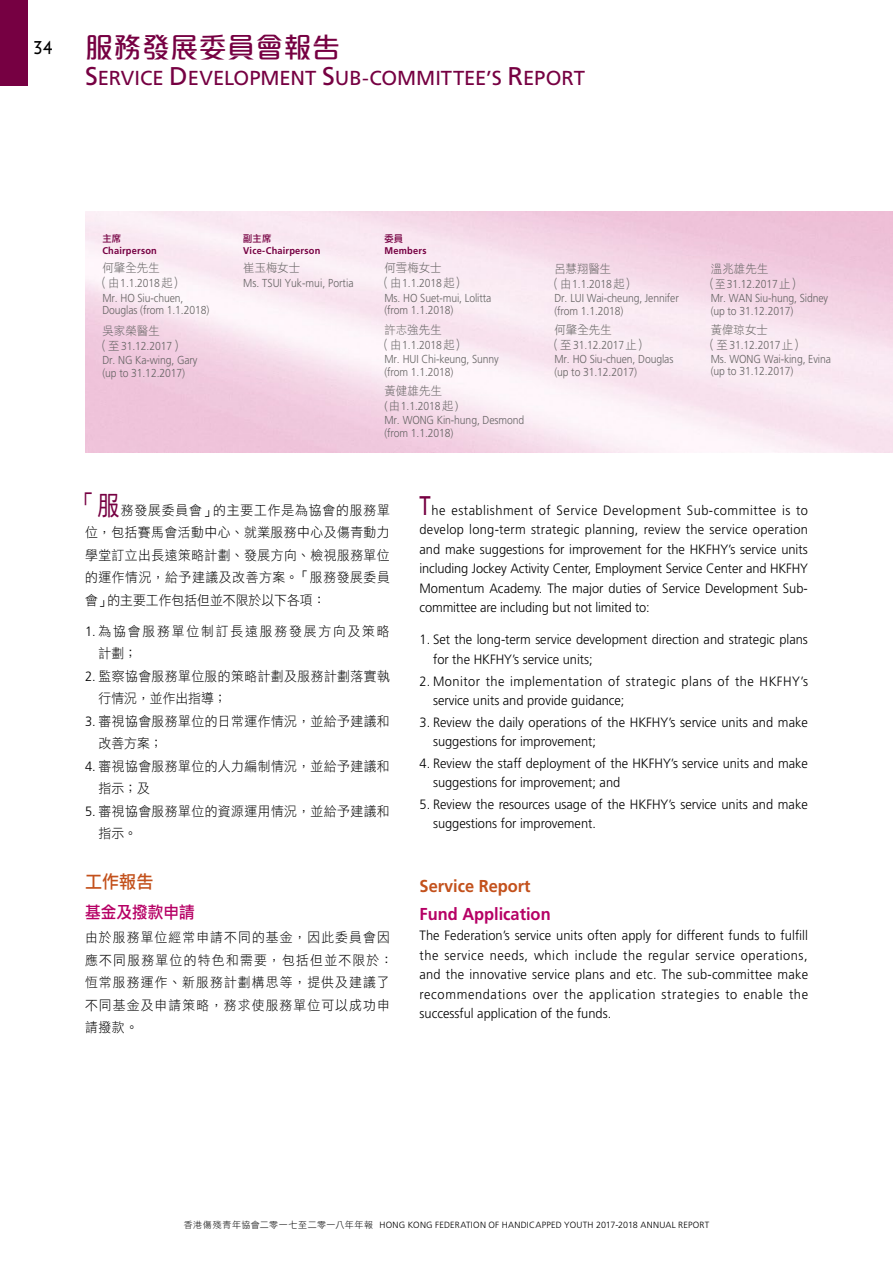
<style>
.page{position:relative;width:893px;height:1263px;background:#fff}
.page>*{position:absolute;margin:0;border:0;box-sizing:border-box;transform-origin:0 0}
.t1{font:500 28.35px "M Elle HK";color:#760042}
.t2{font:22.5px "Verlag";color:#000;scale:.9 1}
.t3{font:20.25px "Frutiger";color:#760042}
.t4{font:18px "DF Li Hei HK W5";color:#c3511c;scale:.95 1}
.t5{font:700 17.25px "Frutiger";color:#b60065;scale:.95 1}
.t6{font:700 17.25px "Frutiger";color:#c3511c;scale:.95 1}
.t7{font:16.5px "DF Li Hei HK W5";color:#b60065;scale:.95 1}
.t8{font:300 13.5px/19.5px "Frutiger";color:#000;scale:.95 1}
.t9{font:13.5px/22.5px "DF Li Hei HK W3";letter-spacing:.035em;color:#000;scale:.95 1}
.t10{font:13.5px/22.5px "DF Li Hei HK W3";letter-spacing:.085em;color:#000;scale:.95 1}
.t11{font:300 13.5px/19.5px "Frutiger";letter-spacing:.035em;color:#000;scale:.95 1}
.t12{font:13.5px/22.5px "DF Li Hei HK W3";letter-spacing:.14em;color:#000;scale:.95 1}
.t13{font:12px "DF Li Hei HK W3";letter-spacing:.015em;color:#666464;scale:.95 1}
.t14{font:300 11.55px/14.5px "Frutiger";letter-spacing:-.01em;color:#666464;scale:.9 1}
.t15{font:700 9.75px "Frutiger";letter-spacing:.02em;color:#760042;scale:.95 1}
.t16{font:9.75px "DF Li Hei HK W5";letter-spacing:.02em;color:#760042;scale:.95 1}
.t17{font:300 9px "Frutiger";letter-spacing:.03em;color:#000}
.s1{font-size:25.65px}
.s2{font-family:"DF Li Hei HK W3";font-weight:400;font-size:12px}
.s3{font-size:12px}
.s4{font-family:"DF Li Hei HK W3";font-weight:400}
.s5{font-family:"DF Hei HK W5";font-size:27px;color:#760042}
.s6{font-family:"Frutiger";font-weight:300}
.s7{font-weight:400;font-size:27px;color:#760042}
</style>
<div class="page">
<div style="left:0;top:0;width:28px;height:86px;background:#760042"></div>
<h2 class="t2" style="left:34px;top:29px;width:22px">34</h2>
<h1 class="t1" style="left:85px;top:34px;width:257px">服務發展委員會報告</h1>
<h3 class="t3" style="left:85px;top:66px;width:501px"><span class="s1">S</span>ERVICE <span class="s1">D</span>EVELOPMENT <span class="s1">S</span>UB-COMMITTEE’S <span class="s1">R</span>EPORT</h3>
<p class="t16" style="left:102px;top:233px;width:21px">主席</p>
<p class="t15" style="left:102px;top:245px;width:59px">Chairperson</p>
<p class="t13" style="left:102px;top:261px;width:62px">何肇全先生</p>
<p class="t14" style="left:97px;top:276px;width:98px;text-align:center"><span class="s2">（由</span>1.1.2018<span class="s2">起）<br></span>Mr. HO Siu-chuen,</p>
<p class="t14" style="left:102px;top:303px;width:120px">Douglas (from 1.1.2018)</p>
<p class="t13" style="left:102px;top:324px;width:62px">吳家榮醫生</p>
<p class="t14" style="left:102px;top:339px;width:107px;text-indent:-6px"><span class="s2">（至</span>31.12.2017<span class="s2">）<br></span>Dr. NG Ka-wing, Gary</p>
<p class="t14" style="left:102px;top:366px;width:93px">(up to 31.12.2017)</p>
<p class="t16" style="left:243px;top:233px;width:31px">副主席</p>
<p class="t15" style="left:243px;top:245px;width:83px">Vice-Chairperson</p>
<p class="t13" style="left:243px;top:261px;width:61px">崔玉梅女士</p>
<p class="t14" style="left:243px;top:276px;width:124px">Ms. TSUI Yuk-mui, Portia</p>
<p class="t16" style="left:384px;top:233px;width:21px">委員</p>
<p class="t15" style="left:384px;top:245px;width:46px">Members</p>
<p class="t13" style="left:384px;top:261px;width:62px">何雪梅女士</p>
<p class="t14" style="left:384px;top:276px;width:120px;text-indent:-6px"><span class="s2">（由</span>1.1.2018<span class="s2">起）<br></span>Ms. HO Suet-mui, Lolitta</p>
<p class="t14" style="left:384px;top:303px;width:78px">(from 1.1.2018)</p>
<p class="t13" style="left:384px;top:323px;width:62px">許志強先生</p>
<p class="t14" style="left:384px;top:337px;width:129px;text-indent:-6px"><span class="s2">（由</span>1.1.2018<span class="s2">起）<br></span>Mr. HUI Chi-keung, Sunny</p>
<p class="t14" style="left:384px;top:364px;width:78px">(from 1.1.2018)</p>
<p class="t13" style="left:384px;top:384px;width:62px">黃健雄先生</p>
<p class="t14" style="left:384px;top:399px;width:157px"><span class="s3">(</span><span class="s2">由</span>1.1.2018<span class="s2">起</span><span class="s3">)<br></span>Mr. WONG Kin-hung, Desmond</p>
<p class="t14" style="left:384px;top:426px;width:78px">(from 1.1.2018)</p>
<p class="t13" style="left:554px;top:262px;width:61px">呂慧翔醫生</p>
<p class="t14" style="left:554px;top:276px;width:140px;text-indent:-6px"><span class="s2">（由</span>1.1.2018<span class="s2">起）<br></span>Dr. LUI Wai-cheung, Jennifer</p>
<p class="t14" style="left:554px;top:303px;width:78px">(from 1.1.2018)</p>
<p class="t13" style="left:554px;top:323px;width:62px">何肇全先生</p>
<p class="t14" style="left:554px;top:338px;width:134px;text-indent:-6px"><span class="s2">（至</span>31.12.2017<span class="s2">止）<br></span>Mr. HO Siu-chuen, Douglas</p>
<p class="t14" style="left:554px;top:365px;width:93px">(up to 31.12.2017)</p>
<p class="t13" style="left:711px;top:262px;width:62px">溫兆雄先生</p>
<p class="t14" style="left:711px;top:276px;width:132px;text-indent:-6px"><span class="s2">（</span><span class="s4">至</span>31.12.2017<span class="s2">止）<br></span>Mr. WAN Siu-hung, Sidney</p>
<p class="t14" style="left:711px;top:303px;width:93px">(up to 31.12.2017)</p>
<p class="t13" style="left:711px;top:323px;width:62px">黃偉琼女士</p>
<p class="t14" style="left:711px;top:338px;width:135px;text-indent:-6px"><span class="s2">（至</span>31.12.2017<span class="s2">止）<br></span>Ms. WONG Wai-king, Evina</p>
<p class="t14" style="left:711px;top:364px;width:93px">(up to 31.12.2017)</p>
<p class="t9" style="left:85px;top:498px;width:322px;text-align:justify;text-indent:-11px"><span class="s5">「服</span>務發展委員會」的主要工作是為協會的服務單位，包括賽馬會活動中心、就業服務中心及傷青動力學堂訂立出長遠策略計劃、發展方向、檢視服務單位的運作情況，給予建議及改善方案。「服務發展委員會」的主要工作包括但並不限於以下各項：</p>
<p class="t12" style="left:99px;top:619px;width:308px;text-indent:-13px"><span class="s6">1.</span> 為協會服務單位制訂長遠服務發展方向及策略計劃；</p>
<p class="t9" style="left:99px;top:664px;width:308px;text-indent:-14px"><span class="s6">2.</span> 監察協會服務單位服的策略計劃及服務計劃落實執行情況，並作出指導；</p>
<p class="t9" style="left:99px;top:709px;width:308px;text-indent:-14px"><span class="s6">3.</span> 審視協會服務單位的日常運作情況，並給予建議和改善方案；</p>
<p class="t9" style="left:99px;top:754px;width:308px;text-indent:-14px"><span class="s6">4.</span> 審視協會服務單位的人力編制情況，並給予建議和指示；及</p>
<p class="t9" style="left:99px;top:799px;width:308px;text-indent:-14px"><span class="s6">5.</span> 審視協會服務單位的資源運用情況，並給予建議和指示。</p>
<h3 class="t4" style="left:85px;top:872px;width:73px">工作報告</h3>
<p class="t7" style="left:85px;top:903px;width:117px">基金及撥款申請</p>
<p class="t10" style="left:85px;top:926px;width:326px">由於服務單位經常申請不同的基金，因此委員會因應不同服務單位的特色和需要，包括但並不限於：恆常服務運作、新服務計劃構思等，提供及建議了不同基金及申請策略，務求使服務單位可以成功申請撥款。</p>
<p class="t8" style="left:420px;top:500px;width:410px;text-align:justify"><span class="s7">T</span>he establishment of Service Development Sub-committee is to develop long-term strategic planning, review the service operation and make suggestions for improvement for the HKFHY’s service units including Jockey Activity Center, Employment Service Center and HKFHY Momentum Academy. The major duties of Service Development Sub&shy;committee are including but not limited to:</p>
<p class="t8" style="left:433px;top:630px;width:396px;text-indent:-14px">1. Set the long-term service development direction and strategic plans for the HKFHY’s service units;</p>
<p class="t11" style="left:433px;top:671px;width:396px;text-indent:-14px">2. Monitor the implementation of strategic plans of the HKFHY’s service units and provide guidance;</p>
<p class="t8" style="left:433px;top:712px;width:396px;text-indent:-14px">3. Review the daily operations of the HKFHY’s service units and make suggestions for improvement;</p>
<p class="t8" style="left:433px;top:753px;width:396px;text-indent:-14px">4. Review the staff deployment of the HKFHY’s service units and make suggestions for improvement; and</p>
<p class="t8" style="left:433px;top:795px;width:396px;text-indent:-14px">5. Review the resources usage of the HKFHY’s service units and make suggestions for improvement.</p>
<p class="t6" style="left:420px;top:875px;width:118px">Service Report</p>
<p class="t5" style="left:420px;top:903px;width:139px">Fund Application</p>
<p class="t8" style="left:420px;top:926px;width:410px;text-align:justify">The Federation’s service units often apply for different funds to fulfill the service needs, which include the regular service operations, and the innovative service plans and etc. The sub-committee make recommendations over the application strategies to enable the successful application of the funds.</p>
<p class="t17" style="left:184px;top:1220px;width:527px"><span class="s4">香港傷殘青年協會二零一七至二零一八年年報</span> HONG KONG FEDERATION OF HANDICAPPED YOUTH 2017-2018 ANNUAL REPORT</p>
</div>
